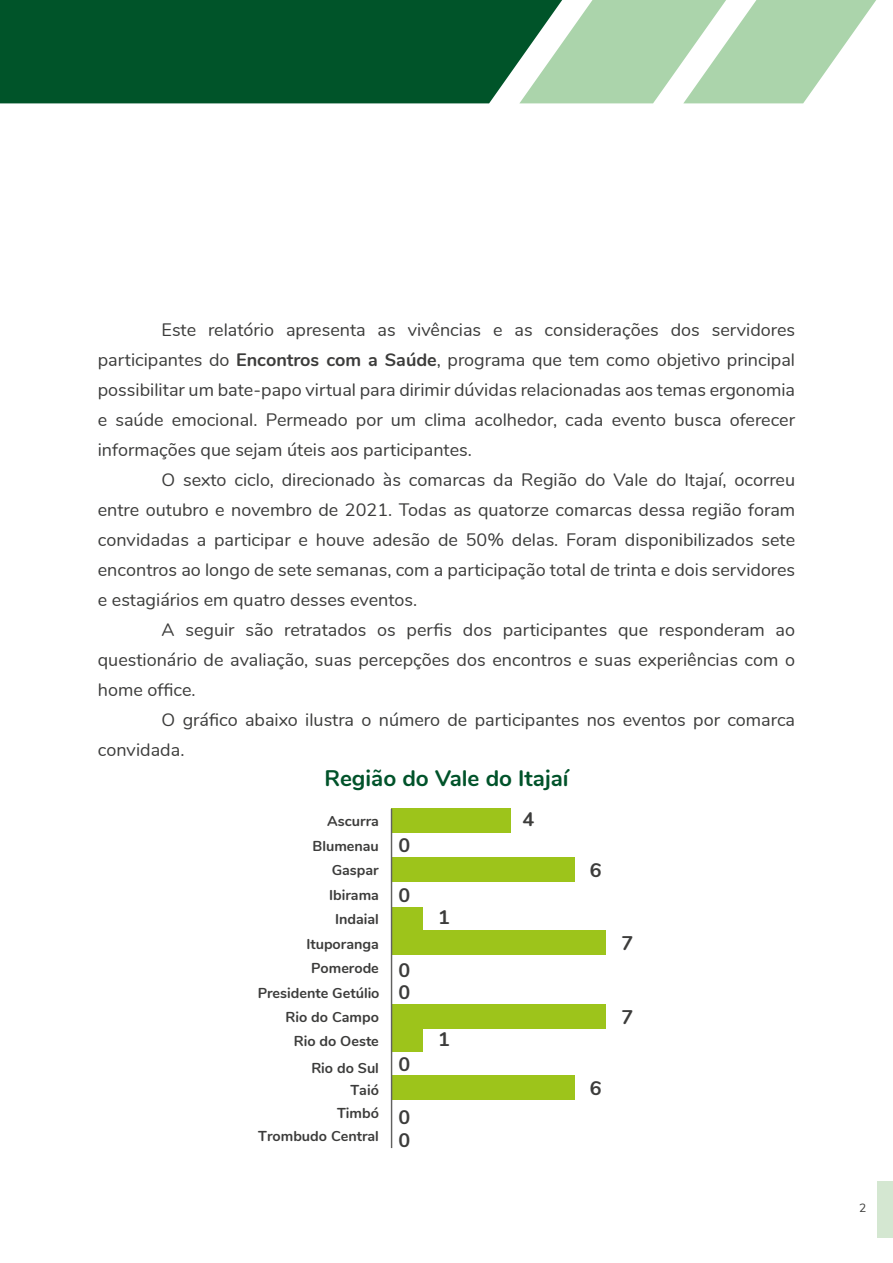
<style>
.page{position:relative;width:893px;height:1263px;background:#fff}
.page>*{position:absolute;margin:0;border:0;box-sizing:border-box;transform-origin:0 0}
.t1{font:700 22.5px "Nunito";color:#01532a}
.t2{font:700 19.65px/21.9px "Nunito";color:#3c3c3b}
.t3{font:18px/30px "Nunito";color:#3c3c3b;text-align:justify}
.t4{font:700 14.4px/24.3px "Nunito";color:#3c3c3b;text-align:right}
.t5{font:12px "Nunito";color:#3c3c3b}
.s1{font-weight:700}
</style>
<div class="page">
<div style="left:877px;top:1181px;width:16px;height:56px;background:#d4e7d1"></div>
<div style="left:0;top:0;width:519px;height:103px;background:#005429"></div>
<svg style="left:519px;top:0;width:357px;height:103px"></svg>
<div style="left:391px;top:907px;width:32px;height:23px;background:#9dc41b"></div>
<div style="left:391px;top:1028px;width:32px;height:24px;background:#9dc41b"></div>
<div style="left:391px;top:809px;width:120px;height:24px;background:#9dc41b"></div>
<div style="left:391px;top:857px;width:184px;height:25px;background:#9dc41b"></div>
<div style="left:391px;top:1076px;width:184px;height:24px;background:#9dc41b"></div>
<div style="left:391px;top:930px;width:215px;height:25px;background:#9dc41b"></div>
<div style="left:391px;top:1004px;width:215px;height:25px;background:#9dc41b"></div>
<hr style="left:391px;top:809px;width:1px;height:339px;background:#616160">
<p class="t3" style="left:98px;top:313px;width:699px;text-indent:64px">Este relatório apresenta as vivências e as considerações dos servidores participantes do <span class="s1">Encontros com a Saúde</span>, programa que tem como objetivo principal possibilitar um bate-papo virtual para dirimir dúvidas relacionadas aos temas ergonomia e saúde emocional. Permeado por um clima acolhedor, cada evento busca oferecer informações que sejam úteis aos participantes.</p>
<p class="t3" style="left:98px;top:463px;width:699px;text-indent:64px">O sexto ciclo, direcionado às comarcas da Região do Vale do Itajaí, ocorreu entre outubro e novembro de 2021. Todas as quatorze comarcas dessa região foram convidadas a participar e houve adesão de 50% delas. Foram disponibilizados sete encontros ao longo de sete semanas, com a participação total de trinta e dois servidores e estagiários em quatro desses eventos.</p>
<p class="t3" style="left:98px;top:613px;width:699px;text-indent:64px">A seguir são retratados os perfis dos participantes que responderam ao questionário de avaliação, suas percepções dos encontros e suas experiências com o home office.</p>
<p class="t3" style="left:98px;top:703px;width:699px;text-indent:64px">O gráfico abaixo ilustra o número de participantes nos eventos por comarca convidada.</p>
<p class="t1" style="left:324px;top:761px;width:246px">Região do Vale do Itajaí</p>
<p class="t4" style="left:327px;top:808px;width:53px">Ascurra</p>
<p class="t4" style="left:329px;top:857px;width:51px;text-align:left">Gaspar<br>Ibirama</p>
<p class="t4" style="left:258px;top:930px;width:123px">Ituporanga<br>Pomerode<br>Presidente Getúlio<br>Rio do Campo<br>Rio do Oeste</p>
<p class="t4" style="left:258px;top:1055px;width:122px;line-height:22.8px">Rio do Sul<br>Taió<br>Timbó<br>Trombudo Central</p>
<p class="t4" style="left:313px;top:833px;width:68px">Blumenau</p>
<p class="t4" style="left:335px;top:906px;width:45px">Indaial</p>
<p class="t2" style="left:399px;top:833px;width:13px">0</p>
<p class="t2" style="left:399px;top:883px;width:13px">0</p>
<p class="t2" style="left:399px;top:958px;width:13px">0<br>0</p>
<p class="t2" style="left:399px;top:1052px;width:13px">0</p>
<p class="t2" style="left:399px;top:1105px;width:13px;line-height:22.8px">0<br>0</p>
<p class="t2" style="left:438px;top:905px;width:13px">1</p>
<p class="t2" style="left:438px;top:1027px;width:13px">1</p>
<p class="t2" style="left:522px;top:807px;width:13px">4</p>
<p class="t2" style="left:590px;top:858px;width:13px">6</p>
<p class="t2" style="left:622px;top:931px;width:13px">7</p>
<p class="t2" style="left:622px;top:1005px;width:13px">7</p>
<p class="t2" style="left:590px;top:1076px;width:13px">6</p>
<p class="t5" style="left:859px;top:1199px;width:9px">2</p>
</div>
